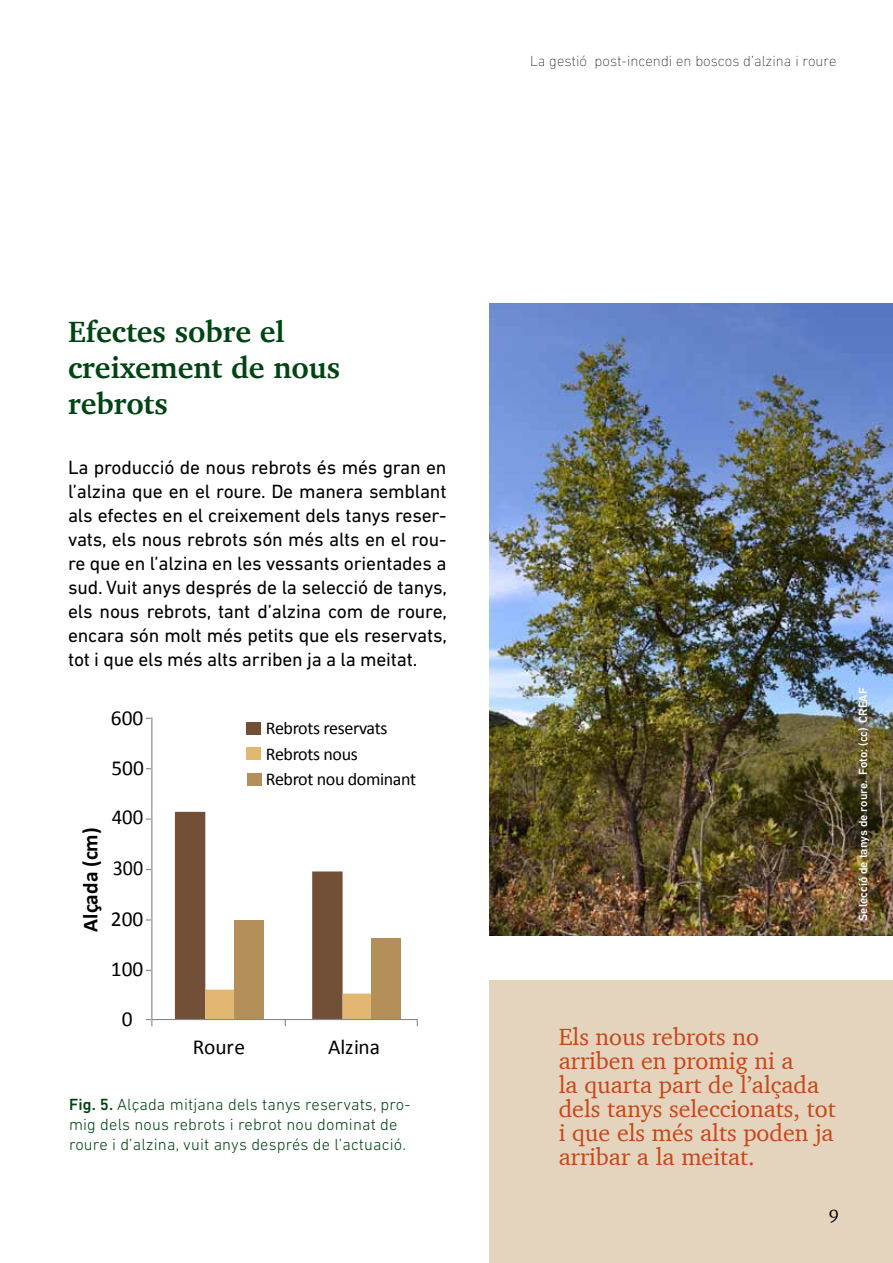
<style>
.page{position:relative;width:893px;height:1263px;background:#fff}
.page>*{position:absolute;margin:0;border:0;box-sizing:border-box;transform-origin:0 0}
.t1{font:700 30px/36px "Charter OSFBT";color:#004413}
.t2{font:24px/24px "Charter BT";color:#c6471a}
.t3{font:21.45px "Calibri";color:#000}
.t4{font:700 21.45px "Calibri";color:#000}
.t5{font:21.45px "Calibri";color:#000;scale:.93 1}
.t6{font:19.5px/24px "DIN Next LT Pro";letter-spacing:-.01em;color:#000;text-align:justify}
.t7{font:18px/25.5px "Calibri";letter-spacing:-.02em;color:#000}
.t8{font:18px "Charter BT";color:#000}
.t9{font:300 16.5px/19.8px "DIN Next LT Pro";letter-spacing:.01em;color:#004413}
.t10{font:200 15px "DIN Next LT Pro";color:#000}
.t11{font:500 12px "DIN Next LT Pro";color:#fff}
.s1{font-weight:500}
.s2{font-style:italic}
</style>
<div class="page">
<div style="left:489px;top:980px;width:404px;height:283px;background:#e5d4bd"></div>
<img style="left:489px;top:303px;width:404px;height:632px">
<hr style="left:151px;top:717px;width:1px;height:302px;background:#888787">
<hr style="left:152px;top:1019px;width:265px;height:1px;background:#888787">
<svg style="left:175px;top:812px;width:197px;height:214px"></svg>
<svg style="left:146px;top:1019px;width:6px;height:7px"></svg>
<div style="left:246px;top:722px;width:14px;height:12px;background:#725038"></div>
<div style="left:247px;top:748px;width:14px;height:12px;background:#e2b771"></div>
<div style="left:247px;top:774px;width:14px;height:12px;background:#b58f59"></div>
<div style="left:235px;top:920px;width:29px;height:99px;background:#b58f59"></div>
<div style="left:372px;top:938px;width:29px;height:81px;background:#b58f59"></div>
<p class="t10" style="left:530px;top:52px;width:308px">La gestió post-incendi en boscos d’alzina i roure</p>
<h1 class="t1" style="left:68px;top:313px;width:274px">Efectes sobre el creixement de nous rebrots</h1>
<p class="t6" style="left:68px;top:455px;width:380px">La producció de nous rebrots és més gran en l’alzina que en el roure. De manera semblant als efectes en el creixement dels tanys reser· vats, els nous rebrots són més alts en el rou· re que en l’alzina en les vessants orientades a sud. Vuit anys després de la selecció de tanys, els nous rebrots, tant d’alzina com de roure, encara són molt més petits que els reservats, tot i que els més alts arriben ja a la meitat.</p>
<p class="t3" style="left:111px;top:704px;width:34px">600</p>
<p class="t3" style="left:111px;top:754px;width:34px">500</p>
<p class="t4" style="left:77px;top:932px;width:106px;rotate:-90deg">Alçada (cm)</p>
<p class="t3" style="left:112px;top:803px;width:33px">400</p>
<p class="t5" style="left:113px;top:854px;width:34px">300</p>
<p class="t3" style="left:111px;top:905px;width:34px">200</p>
<p class="t3" style="left:111px;top:955px;width:34px">100</p>
<p class="t3" style="left:122px;top:1006px;width:12px">0</p>
<p class="t7" style="left:266px;top:716px;width:152px">Rebrots reservats<br>Rebrots nous<br>Rebrot nou dominant</p>
<p class="t3" style="left:193px;top:1033px;width:54px">Roure</p>
<p class="t3" style="left:328px;top:1033px;width:53px">Alzina</p>
<p class="t9" style="left:69px;top:1094px;width:343px"><span class="s1">Fig. 5.</span> Alçada mitjana dels tanys reservats, pro&shy;mig dels nous rebrots i rebrot nou dominat de roure i d’alzina, vuit anys després de l’actuació.</p>
<p class="t11" style="left:856px;top:921px;width:235px;rotate:-90deg">Selecció de tanys de roure<span class="s2">.</span> Foto: (cc) CREAF</p>
<p class="t2" style="left:559px;top:1024px;width:279px">Els nous rebrots no arriben en promig ni a<br>la quarta part de l’alçada dels tanys seleccionats, tot i que els més alts poden ja arribar a la meitat.</p>
<p class="t8" style="left:829px;top:1205px;width:12px">9</p>
</div>
